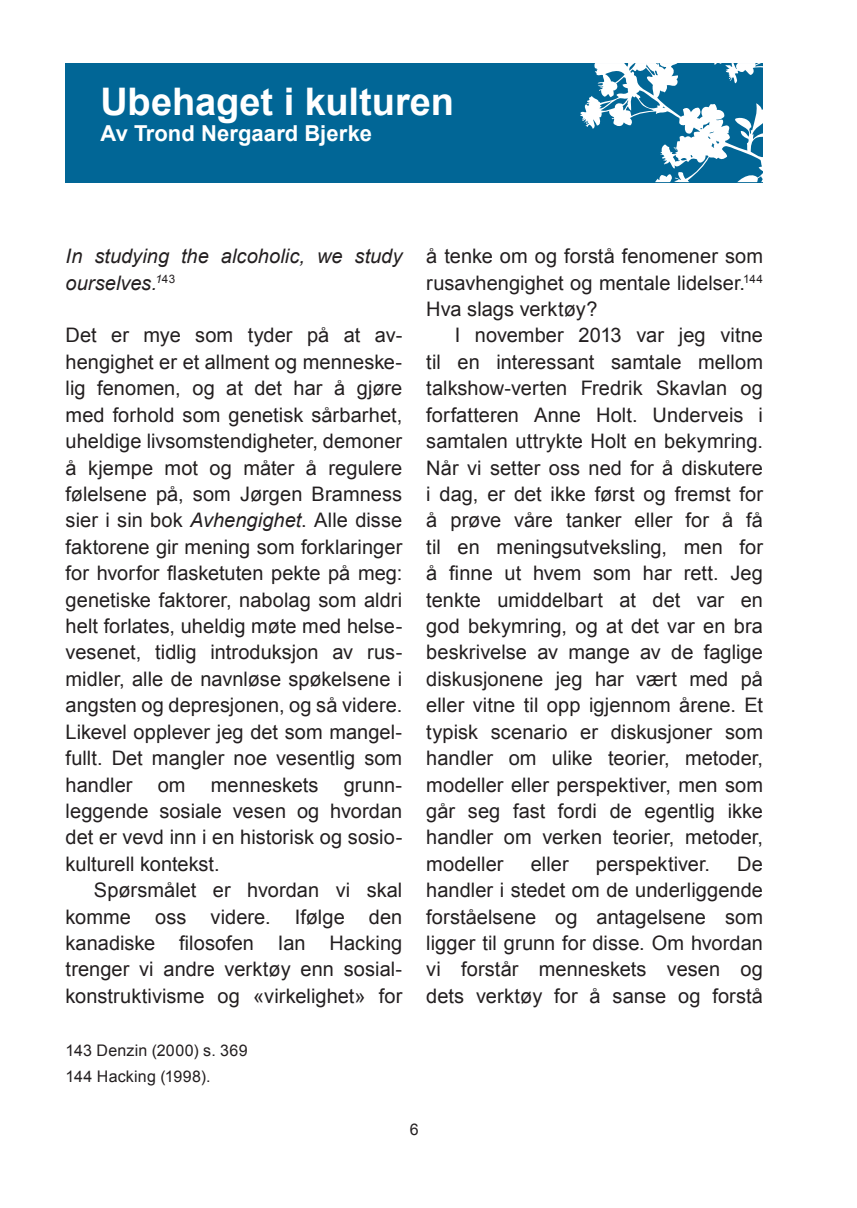
<style>
.page{position:relative;width:857px;height:1208px;background:#fff}
.page>*{position:absolute;margin:0;border:0;box-sizing:border-box;transform-origin:0 0}
.t1{font:700 38px "Arial";letter-spacing:-.005em;color:#fff}
.t2{font:700 22px "Arial";letter-spacing:.005em;color:#fff}
.t3{font:20px/26.4px "Arial";letter-spacing:.005em;color:#231f20;text-align:justify}
.t4{font:italic 20px/26.4px "Arial";color:#231f20}
.t5{font:16px/26.4px "Arial";letter-spacing:.015em;color:#231f20}
.s1{font-style:italic}
</style>
<div class="page">
<div style="left:66px;top:63px;width:697px;height:119px;background:#016696"></div>
<svg style="left:580px;top:63px;width:183px;height:119px"></svg>
<h1 class="t1" style="left:100px;top:76px;width:355px">Ubehaget i kulturen</h1>
<p class="t2" style="left:100px;top:118px;width:273px">Av Trond Nergaard Bjerke</p>
<p class="t4" style="left:66px;top:243px;width:338px">In studying the alcoholic, we study ourselves.<sup>1</sup><sup>43</sup></p>
<p class="t3" style="left:66px;top:322px;width:338px">Det er mye som tyder på at av&shy;hengighet er et allment og menneske&shy;lig fenomen, og at det har å gjøre med forhold som genetisk sårbarhet, uheldige livsomstendigheter, demoner å kjempe mot og måter å regulere følelsene på, som Jørgen Bramness sier i sin bok <span class="s1">Avhengighet</span>. Alle disse faktorene gir mening som forklaringer for hvorfor flasketuten pekte på meg: genetiske faktorer, nabolag som aldri helt forlates, uheldig møte med helse&shy;vesenet, tidlig introduksjon av rus&shy;midler, alle de navnløse spøkelsene i angsten og depresjonen, og så videre.<br>Likevel opplever jeg det som mangel&shy;fullt. Det mangler noe vesentlig som handler</p>
<p class="t3" style="left:158px;top:771px;width:29px">om</p>
<p class="t3" style="left:211px;top:771px;width:109px">menneskets</p>
<p class="t3" style="left:66px;top:771px;width:338px;text-indent:278px">grunn&shy;leggende sosiale vesen og hvordan det er vevd inn i en historisk og sosio&shy;kulturell kontekst.</p>
<p class="t3" style="left:66px;top:877px;width:338px;text-indent:28px">Spørsmålet er hvordan vi skal komme oss videre. Ifølge den kanadiske filosofen Ian Hacking trenger vi andre verktøy enn sosial&shy;konstruktivisme og «virkelighet» for</p>
<p class="t5" style="left:66px;top:1036px;width:184px">143 Denzin (2000) s. 369<br>144 Hacking (1998).</p>
<p class="t3" style="left:426px;top:243px;width:338px">å tenke om og forstå fenomener som rusavhengighet og mentale lidelser.<sup>144<br></sup>Hva slags verktøy?</p>
<p class="t3" style="left:426px;top:322px;width:338px;text-indent:28px">I november 2013 var jeg vitne til en interessant samtale mellom talkshow-verten Fredrik Skavlan og forfatteren Anne Holt. Underveis i samtalen uttrykte Holt en bekymring.<br>Når vi setter oss ned for å diskutere i dag, er det ikke først og fremst for å prøve våre tanker eller for å få til en meningsutveksling, men for å finne ut hvem som har rett. Jeg tenkte umiddelbart at det var en god bekymring, og at det var en bra beskrivelse av mange av de faglige diskusjonene jeg har vært med på eller vitne til opp igjennom årene. Et typisk scenario er diskusjoner som handler om ulike teorier, metoder, modeller eller perspektiver, men som går seg fast fordi de egentlig ikke handler om verken teorier, metoder, modeller</p>
<p class="t3" style="left:426px;top:850px;width:338px;text-indent:311px">De handler i stedet om de underliggende forståelsene og antagelsene som ligger til grunn for disse. Om hvordan vi forstår menneskets vesen og dets verktøy for å sanse og forstå</p>
<p class="t3" style="left:531px;top:850px;width:40px">eller</p>
<p class="t3" style="left:596px;top:850px;width:116px">perspektiver.</p>
<p class="t5" style="left:410px;top:1116px;width:10px">6</p>
</div>
